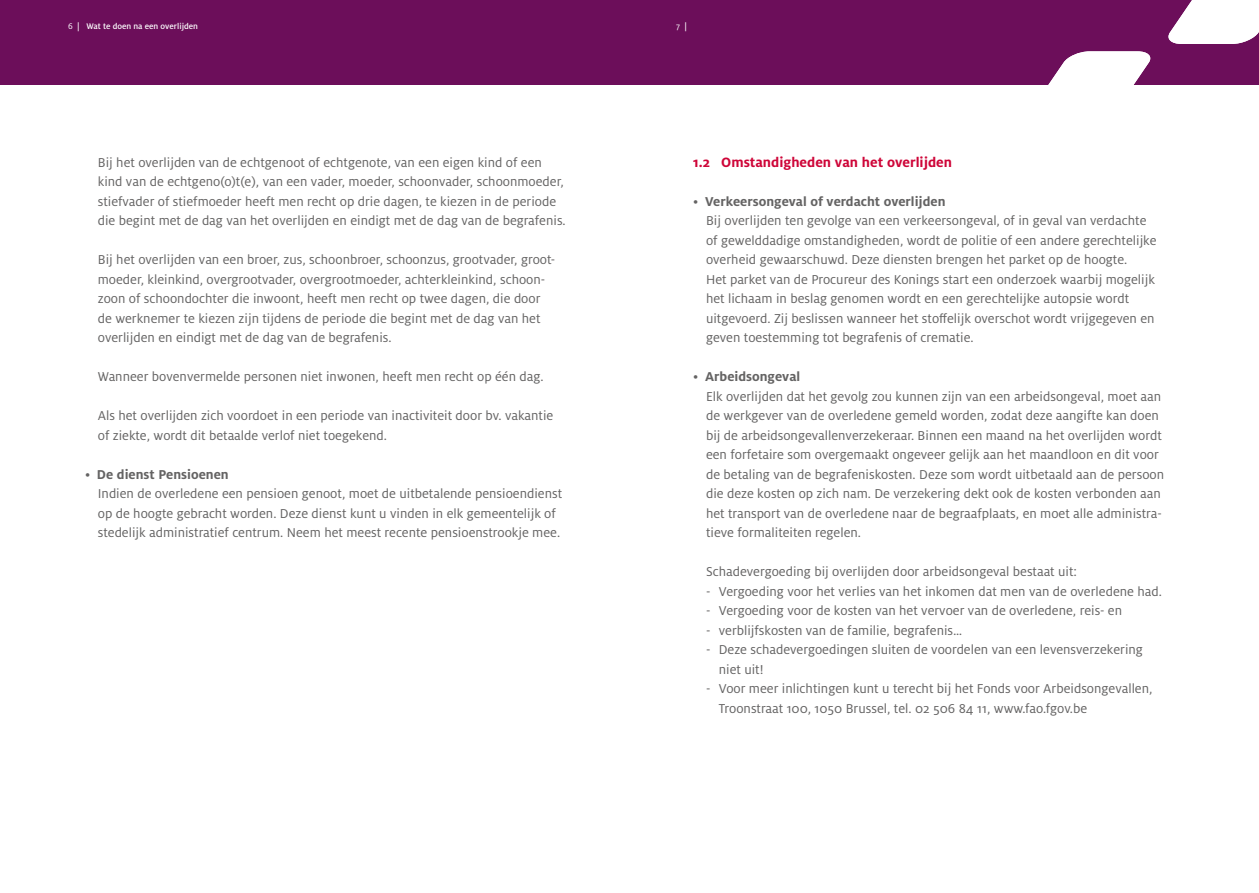
<style>
.page{position:relative;width:1259px;height:893px;background:#fff}
.page>*{position:absolute;margin:0;border:0;box-sizing:border-box;transform-origin:0 0}
.t1{font:700 15px "Milo OT";color:#ce0538}
.t2{font:14.25px/19.5px "Milo OT";color:#646363}
.t3{font:500 9px "Milo OT";color:#fff}
.t4{font:9px "Milo OT";color:#fff}
.s1{font-weight:400}
.s2{font-weight:500}
.s3{font-weight:700}
</style>
<div class="page">
<div style="left:629px;top:0;width:630px;height:85px;background:#6c0e5a"></div>
<div style="left:0;top:0;width:629px;height:85px;background:#6c0e5a"></div>
<svg style="left:1048px;top:51px;width:103px;height:34px"></svg>
<svg style="left:1168px;top:0;width:91px;height:44px;background:#ebdee8"></svg>
<p class="t3" style="left:68px;top:21px;width:131px"><span class="s1">6</span> | Wat te doen na een overlijden</p>
<p class="t4" style="left:676px;top:21px;width:12px">7 <span class="s2">|</span></p>
<p class="t2" style="left:98px;top:152px;width:469px">Bij het overlijden van de echtgenoot of echtgenote, van een eigen kind of een kind van de echtgeno(o)t(e), van een vader, moeder, schoonvader, schoonmoeder, stiefvader of stiefmoeder heeft men recht op drie dagen, te kiezen in de periode die begint met de dag van het overlijden en eindigt met de dag van de begrafenis.</p>
<p class="t2" style="left:98px;top:250px;width:459px">Bij het overlijden van een broer, zus, schoonbroer, schoonzus, grootvader, groot&shy;moeder, kleinkind, overgrootvader, overgrootmoeder, achterkleinkind, schoon&shy;zoon of schoondochter die inwoont, heeft men recht op twee dagen, die door de werknemer te kiezen zijn tijdens de periode die begint met de dag van het overlijden en eindigt met de dag van de begrafenis.</p>
<p class="t2" style="left:98px;top:367px;width:447px">Wanneer bovenvermelde personen niet inwonen, heeft men recht op één dag.</p>
<p class="t2" style="left:98px;top:406px;width:457px">Als het overlijden zich voordoet in een periode van inactiviteit door bv. vakantie of ziekte, wordt dit betaalde verlof niet toegekend.</p>
<p class="t2" style="left:98px;top:464px;width:466px;text-indent:-13px">• <span class="s3">De dienst Pensioenen<br></span>Indien de overledene een pensioen genoot, moet de uitbetalende pensioendienst op de hoogte gebracht worden. Deze dienst kunt u vinden in elk gemeentelijk of stedelijk administratief centrum. Neem het meest recente pensioenstrookje mee.</p>
<p class="t1" style="left:693px;top:153px;width:260px">1.2 Omstandigheden van het overlijden</p>
<p class="t2" style="left:706px;top:191px;width:452px;text-indent:-13px">• <span class="s3">Verkeersongeval of verdacht overlijden<br></span>Bij overlijden ten gevolge van een verkeersongeval, of in geval van verdachte of gewelddadige omstandigheden, wordt de politie of een andere gerechtelijke overheid gewaarschuwd. Deze diensten brengen het parket op de hoogte.<br>Het parket van de Procureur des Konings start een onderzoek waarbij mogelijk het lichaam in beslag genomen wordt en een gerechtelijke autopsie wordt uitgevoerd. Zij beslissen wanneer het stoffelijk overschot wordt vrijgegeven en geven toestemming tot begrafenis of crematie.</p>
<p class="t2" style="left:706px;top:367px;width:459px;text-indent:-13px">• <span class="s3">Arbeidsongeval<br></span>Elk overlijden dat het gevolg zou kunnen zijn van een arbeidsongeval, moet aan de werkgever van de overledene gemeld worden, zodat deze aangifte kan doen bij de arbeidsongevallenverzekeraar. Binnen een maand na het overlijden wordt een forfetaire som overgemaakt ongeveer gelijk aan het maandloon en dit voor de betaling van de begrafeniskosten. Deze som wordt uitbetaald aan de persoon die deze kosten op zich nam. De verzekering dekt ook de kosten verbonden aan het transport van de overledene naar de begraafplaats, en moet alle administra&shy;tieve formaliteiten regelen.</p>
<p class="t2" style="left:706px;top:562px;width:372px">Schadevergoeding bij overlijden door arbeidsongeval bestaat uit:</p>
<p class="t2" style="left:706px;top:581px;width:457px">- Vergoeding voor het verlies van het inkomen dat men van de overledene had.</p>
<p class="t2" style="left:706px;top:601px;width:417px">- Vergoeding voor de kosten van het vervoer van de overledene, reis- en</p>
<p class="t2" style="left:706px;top:620px;width:258px">- verblijfskosten van de familie, begrafenis…</p>
<p class="t2" style="left:719px;top:640px;width:425px;text-indent:-13px">- Deze schadevergoedingen sluiten de voordelen van een levensverzekering niet uit!</p>
<p class="t2" style="left:719px;top:679px;width:435px;text-indent:-13px">- Voor meer inlichtingen kunt u terecht bij het Fonds voor Arbeidsongevallen,<br>Troonstraat 100, 1050 Brussel, tel. 02 506 84 11, www.fao.fgov.be</p>
</div>
